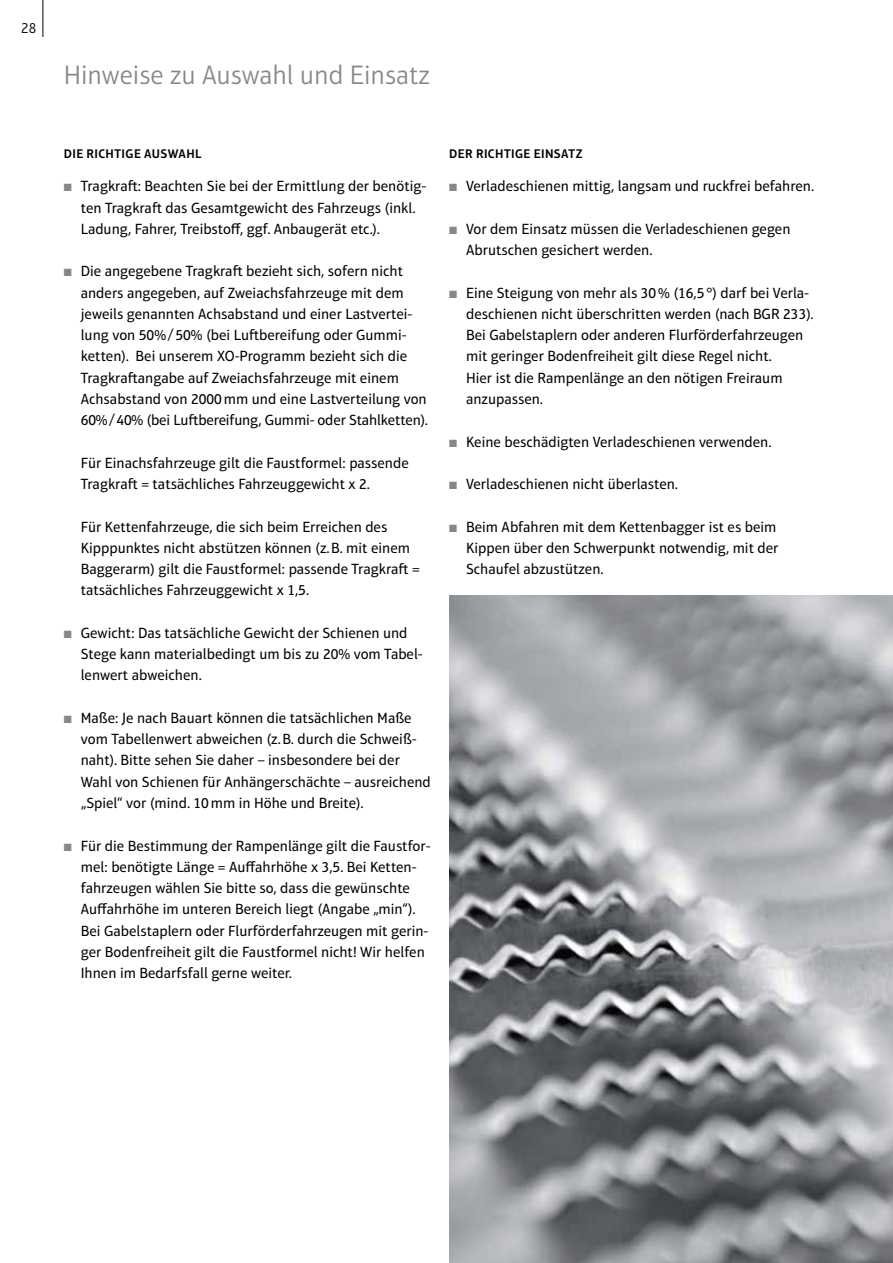
<style>
.page{position:relative;width:893px;height:1263px;background:#fff}
.page>*{position:absolute;margin:0;border:0;box-sizing:border-box;transform-origin:0 0}
.t1{font:300 27px "Aptifer Sans LT Pro";color:#878787}
.t2{font:15px/21.3px "Aptifer Sans LT Pro";color:#000}
.t3{font:300 15px "Aptifer Sans LT Pro";color:#000}
.t4{font:600 12.75px "Aptifer Sans LT Pro";letter-spacing:.035em;color:#000}
.s1{color:#878787}
</style>
<div class="page">
<hr style="left:43px;top:0;width:1px;height:37px;background:#000">
<img style="left:449px;top:595px;width:444px;height:668px">
<p class="t3" style="left:21px;top:19px;width:17px">28</p>
<h1 class="t1" style="left:64px;top:60px;width:368px">Hinweise zu Auswahl und Einsatz</h1>
<p class="t4" style="left:64px;top:147px;width:139px">DIE RICHTIGE AUSWAHL</p>
<p class="t2" style="left:81px;top:176px;width:347px;text-indent:-17px"><span class="s1">■</span> Tragkraft: Beachten Sie bei der Ermittlung der benötig&shy;ten Tragkraft das Gesamtgewicht des Fahrzeugs (inkl.<br>Ladung, Fahrer, Treibstoff, ggf. Anbaugerät etc.).</p>
<p class="t2" style="left:81px;top:261px;width:349px;text-indent:-17px"><span class="s1">■</span> Die angegebene Tragkraft bezieht sich, sofern nicht anders angegeben, auf Zweiachsfahrzeuge mit dem jeweils genannten Achsabstand und einer Lastvertei&shy;lung von 50%/50% (bei Luftbereifung oder Gummi&shy;ketten). Bei unserem XO-Programm bezieht sich die Tragkraftangabe auf Zweiachsfahrzeuge mit einem Achsabstand von 2000mm und eine Lastverteilung von 60%/40% (bei Luftbereifung, Gummi- oder Stahlketten).</p>
<p class="t2" style="left:81px;top:452px;width:329px">Für Einachsfahrzeuge gilt die Faustformel: passende<br>Tragkraft = tatsächliches Fahrzeuggewicht x 2.</p>
<p class="t2" style="left:81px;top:516px;width:341px">Für Kettenfahrzeuge, die sich beim Erreichen des Kipppunktes nicht abstützen können (z.B. mit einem Baggerarm) gilt die Faustformel: passende Tragkraft = tatsächliches Fahrzeuggewicht x 1,5.</p>
<p class="t2" style="left:81px;top:622px;width:343px;text-indent:-17px"><span class="s1">■</span> Gewicht: Das tatsächliche Gewicht der Schienen und<br>Stege kann materialbedingt um bis zu 20% vom Tabel&shy;lenwert abweichen.</p>
<p class="t2" style="left:81px;top:707px;width:352px;text-indent:-17px"><span class="s1">■</span> Maße: Je nach Bauart können die tatsächlichen Maße vom Tabellenwert abweichen (z.B. durch die Schweiß&shy;naht). Bitte sehen Sie daher – insbesondere bei der Wahl von Schienen für Anhängerschächte – ausreichend „Spiel“ vor (mind. 10mm in Höhe und Breite).</p>
<p class="t2" style="left:81px;top:835px;width:351px;text-indent:-17px"><span class="s1">■</span> Für die Bestimmung der Rampenlänge gilt die Faustfor&shy;mel: benötigte Länge = Auffahrhöhe x 3,5. Bei Ketten&shy;fahrzeugen wählen Sie bitte so, dass die gewünschte Auffahrhöhe im unteren Bereich liegt (Angabe „min“).<br>Bei Gabelstaplern oder Flurförderfahrzeugen mit gerin&shy;ger Bodenfreiheit gilt die Faustformel nicht! Wir helfen Ihnen im Bedarfsfall gerne weiter.</p>
<p class="t4" style="left:449px;top:147px;width:135px">DER RICHTIGE EINSATZ</p>
<p class="t2" style="left:449px;top:176px;width:367px"><span class="s1">■</span> Verladeschienen mittig, langsam und ruckfrei befahren.</p>
<p class="t2" style="left:466px;top:218px;width:326px;text-indent:-17px"><span class="s1">■</span> Vor dem Einsatz müssen die Verladeschienen gegen<br>Abrutschen gesichert werden.</p>
<p class="t2" style="left:466px;top:282px;width:349px;text-indent:-17px"><span class="s1">■</span> Eine Steigung von mehr als 30% (16,5°) darf bei Verla&shy;deschienen nicht überschritten werden (nach BGR 233).<br>Bei Gabelstaplern oder anderen Flurförderfahrzeugen mit geringer Bodenfreiheit gilt diese Regel nicht.<br>Hier ist die Rampenlänge an den nötigen Freiraum anzupassen.</p>
<p class="t2" style="left:449px;top:431px;width:324px"><span class="s1">■</span> Keine beschädigten Verladeschienen verwenden.</p>
<p class="t2" style="left:449px;top:473px;width:231px"><span class="s1">■</span> Verladeschienen nicht überlasten.</p>
<p class="t2" style="left:466px;top:516px;width:314px;text-indent:-17px"><span class="s1">■</span> Beim Abfahren mit dem Kettenbagger ist es beim<br>Kippen über den Schwerpunkt notwendig, mit der<br>Schaufel abzustützen.</p>
</div>
